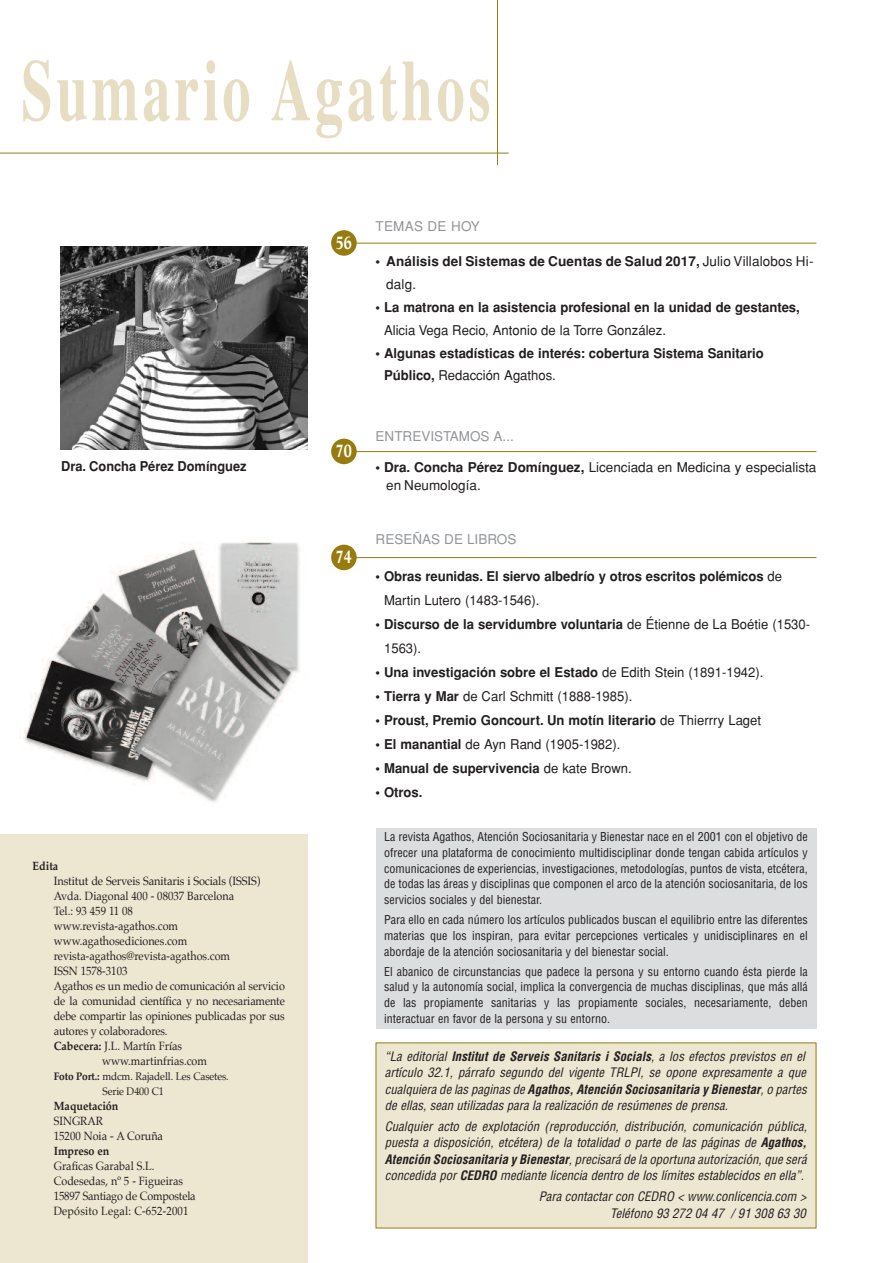
<style>
.page{position:relative;width:893px;height:1263px;background:#fff}
.page>*{position:absolute;margin:0;border:0;box-sizing:border-box;transform-origin:0 0}
.t1{font:700 87px "Times";letter-spacing:.065em;color:#e6ddc2;scale:.65 1}
.t2{font:700 18px "Life";color:#fff;scale:.8 1}
.t3{font:700 13.5px/22.8px "Helvetica";color:#231f20}
.t4{font:13.5px/18px "Helvetica";color:#231f20}
.t5{font:13.5px "Helvetica";color:#939598}
.t6{font:700 13.5px "Helvetica";color:#231f20;scale:.95 1}
.t7{font:italic condensed 12.75px/16.5px "Helvetica";color:#231f20}
.t8{font:condensed 12px/15.8px "Helvetica";color:#231f20;text-align:justify}
.t9{font:12px/15px "Palatino";color:#231f20;scale:.9 1}
.t10{font:12px "Palatino";color:#231f20;scale:.92 1}
.t11{font:700 12px "Palatino";color:#231f20;scale:.9 1}
.t12{font:10.95px/15px "Palatino";letter-spacing:-.01em;color:#231f20;scale:.92 1}
.s1{font-weight:700}
.s2{font-weight:400}
</style>
<div class="page">
<hr style="left:0;top:153px;width:509px;height:1px;background:#977b0e">
<hr style="left:497px;top:0;width:1px;height:165px;background:#977b0e">
<div style="left:376px;top:1043px;width:440px;height:185px;background:#ede6d1"></div>
<div style="left:376px;top:828px;width:440px;height:201px;background:#dcdddf"></div>
<div style="left:331px;top:230px;width:26px;height:26px;background:#977b0e;border-radius:13px"></div>
<hr style="left:355px;top:243px;width:461px;height:1px;background:#977b0e">
<div style="left:331px;top:439px;width:26px;height:25px;background:#977b0e;border-radius:13px"></div>
<hr style="left:355px;top:451px;width:461px;height:1px;background:#977b0e">
<div style="left:331px;top:545px;width:26px;height:25px;background:#977b0e;border-radius:13px"></div>
<hr style="left:355px;top:557px;width:461px;height:1px;background:#977b0e">
<div style="left:0;top:834px;width:308px;height:429px;background:#ede6d1"></div>
<img style="left:20px;top:542px;width:280px;height:261px">
<img style="left:60px;top:246px;width:248px;height:204px">
<h1 class="t1" style="left:21px;top:39px;width:723px">Sumario Agathos</h1>
<p class="t6" style="left:61px;top:458px;width:197px">Dra. Concha Pérez Domínguez</p>
<p class="t11" style="left:33px;top:860px;width:30px">Edita</p>
<p class="t10" style="left:54px;top:875px;width:226px">Institut de Serveis Sanitaris i Socials (ISSIS)</p>
<p class="t9" style="left:54px;top:890px;width:202px">Avda. Diagonal 400 - 08037 Barcelona</p>
<p class="t9" style="left:54px;top:905px;width:90px">Tel.: 93 459 11 08</p>
<p class="t9" style="left:54px;top:920px;width:140px">www.revista-agathos.com</p>
<p class="t9" style="left:54px;top:935px;width:150px">www.agathosediciones.com</p>
<p class="t9" style="left:54px;top:950px;width:197px">revista-agathos@revista-agathos.com</p>
<p class="t9" style="left:54px;top:965px;width:83px">ISSN 1578-3103</p>
<p class="t9" style="left:54px;top:980px;width:258px">Agathos es un medio de comunicación al servicio</p>
<p class="t9" style="left:54px;top:995px;width:258px">de la comunidad científica y no necesariamente</p>
<p class="t9" style="left:54px;top:1010px;width:258px">debe compartir las opiniones publicadas por sus</p>
<p class="t9" style="left:54px;top:1025px;width:128px">autores y colaboradores.</p>
<p class="t9" style="left:54px;top:1040px;width:144px"><span class="s1">Cabecera:</span> J.L. Martín Frías</p>
<p class="t9" style="left:102px;top:1055px;width:118px">www.martinfrias.com</p>
<p class="t12" style="left:103px;top:1070px;width:139px;text-indent:-49px"><span class="s1">Foto Port.:</span> mdcm. Rajadell. Les Casetes.<br>Serie D400 C1</p>
<p class="t11" style="left:54px;top:1100px;width:73px">Maquetación</p>
<p class="t9" style="left:54px;top:1115px;width:123px">SINGRAR<br>15200 Noia - A Coruña</p>
<p class="t11" style="left:54px;top:1145px;width:63px">Impreso en</p>
<p class="t9" style="left:54px;top:1160px;width:159px">Graficas Garabal S.L.<br>Codesedas, nº 5 - Figueiras<br>15897 Santiago de Compostela<br>Depósito Legal: C-652-2001</p>
<h2 class="t2" style="left:336px;top:235px;width:22px">56</h2>
<h2 class="t2" style="left:336px;top:444px;width:22px">70</h2>
<h2 class="t2" style="left:336px;top:550px;width:22px">74</h2>
<p class="t5" style="left:376px;top:218px;width:106px">TEMAS DE HOY</p>
<p class="t3" style="left:386px;top:250px;width:429px;text-indent:-11px">• Análisis del Sistemas de Cuentas de Salud 2017, <span class="s2">Julio Villalobos Hi&shy;dalg.</span></p>
<p class="t3" style="left:376px;top:296px;width:426px">• La matrona en la asistencia profesional en la unidad de gestantes,</p>
<p class="t4" style="left:384px;top:321px;width:283px">Alicia Vega Recio, Antonio de la Torre González.</p>
<p class="t3" style="left:384px;top:341px;width:381px;text-indent:-9px">• Algunas estadísticas de interés: cobertura Sistema Sanitario<br>Público, <span class="s2">Redacción Agathos.</span></p>
<p class="t5" style="left:376px;top:428px;width:140px">ENTREVISTAMOS A...</p>
<p class="t4" style="left:386px;top:458px;width:432px;text-indent:-11px"><span class="s1">• Dra. Concha Pérez Domínguez,</span> Licenciada en Medicina y especialista en Neumología.</p>
<p class="t5" style="left:376px;top:531px;width:142px">RESEÑAS DE LIBROS</p>
<p class="t3" style="left:384px;top:564px;width:399px;line-height:24px;text-indent:-9px">• Obras reunidas. El siervo albedrío y otros escritos polémicos <span class="s2">de<br>Martin Lutero (1483-1546).</span></p>
<p class="t3" style="left:384px;top:612px;width:428px;line-height:24px;text-indent:-9px">• Discurso de la servidumbre voluntaria <span class="s2">de Étienne de La Boétie (1530-<br>1563).</span></p>
<p class="t3" style="left:376px;top:660px;width:389px">• Una investigación sobre el Estado <span class="s2">de Edith Stein (1891-1942).</span></p>
<p class="t4" style="left:376px;top:687px;width:258px"><span class="s1">• Tierra y Mar</span> de Carl Schmitt (1888-1985).</p>
<p class="t3" style="left:376px;top:708px;width:387px">• Proust, Premio Goncourt. Un motín literario <span class="s2">de Thierrry Laget</span></p>
<p class="t4" style="left:376px;top:735px;width:246px"><span class="s1">• El manantial</span> de Ayn Rand (1905-1982).</p>
<p class="t3" style="left:376px;top:756px;width:258px">• Manual de supervivencia <span class="s2">de kate Brown.</span></p>
<p class="t3" style="left:376px;top:780px;width:48px">• Otros.</p>
<p class="t8" style="left:384px;top:829px;width:425px">La revista Agathos, Atención Sociosanitaria y Bienestar nace en el 2001 con el objetivo de ofrecer una plataforma de conocimiento multidisciplinar donde tengan cabida artículos y comunicaciones de experiencias, investigaciones, metodologías, puntos de vista, etcétera, de todas las áreas y disciplinas que componen el arco de la atención sociosanitaria, de los servicios sociales y del bienestar.</p>
<p class="t8" style="left:384px;top:912px;width:425px">Para ello en cada número los artículos publicados buscan el equilibrio entre las diferentes materias que los inspiran, para evitar percepciones verticales y unidisciplinares en el abordaje de la atención sociosanitaria y del bienestar social.</p>
<p class="t8" style="left:384px;top:964px;width:425px">El abanico de circunstancias que padece la persona y su entorno cuando ésta pierde la salud y la autonomía social, implica la convergencia de muchas disciplinas, que más allá de las propiamente sanitarias y las propiamente sociales, necesariamente, deben interactuar en favor de la persona y su entorno.</p>
<p class="t7" style="left:385px;top:1048px;width:423px">“La editorial <span class="s1">Institut de Serveis Sanitaris i Socials</span>, a los efectos previstos en el artículo 32.1, párrafo segundo del vigente TRLPI, se opone expresamente a que cualquiera de las paginas de <span class="s1">Agathos, Atención Sociosanitaria y Bienestar</span>, o partes de ellas, sean utilizadas para la realización de resúmenes de prensa.</p>
<p class="t7" style="left:385px;top:1118px;width:424px;text-align:justify">Cualquier acto de explotación (reproducción, distribución, comunicación pública, puesta a disposición, etcétera) de la totalidad o parte de las páginas de <span class="s1">Agathos, Atención Sociosanitaria y Bienestar</span>, precisará de la oportuna autorización, que será concedida por <span class="s1">CEDRO</span> mediante licencia dentro de los límites establecidos en ella”.</p>
<p class="t7" style="left:539px;top:1188px;width:269px;text-align:right">Para contactar con CEDRO &lt; www.conlicencia.com &gt;<br>Teléfono 93 272 04 47 / 91 308 63 30</p>
</div>
